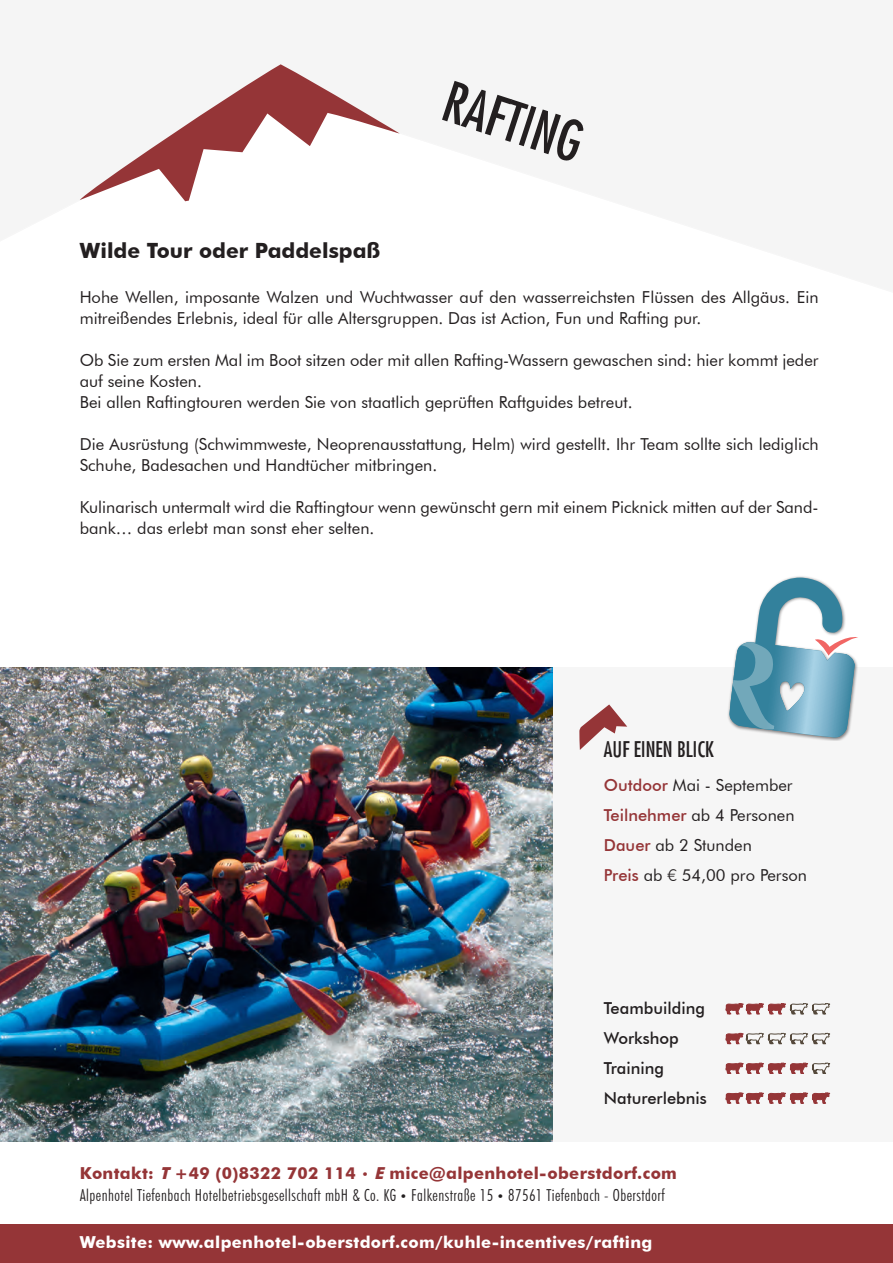
<style>
.page{position:relative;width:893px;height:1263px;background:#fff}
.page>*{position:absolute;margin:0;border:0;box-sizing:border-box;transform-origin:0 0}
.t1{font:condensed 54px "Futura";color:#231f20}
.t2{font:700 21px "Futura BT";color:#231f20}
.t3{font:condensed 21px "Futura";color:#231f20}
.t4{font:16.5px/21px "Futura BT";color:#231f20}
.t5{font:300 condensed 16.5px/22.5px "Futura BT";letter-spacing:.03em;color:#231f20}
.t6{font:700 16.5px "Futura BT";letter-spacing:.02em;color:#fff}
.t7{font:500 16.5px/30px "Futura BT";color:#231f20}
.s1{font-weight:500;color:#953537}
.s2{font-weight:300}
.s3{font-weight:700;font-stretch:normal;color:#953537}
.s4{font-weight:700;font-style:italic;font-stretch:normal;color:#953537}
.s5{font-family:"Faustina";font-weight:400;font-stretch:normal;color:#953537}
.s6{font-family:"Faustina";font-weight:400;font-stretch:normal}
</style>
<div class="page">
<svg style="left:80px;top:64px;width:320px;height:137px"></svg>
<div style="left:0;top:1224px;width:893px;height:39px;background:#953537"></div>
<div style="left:0;top:668px;width:893px;height:474px;background:#f6f6f6"></div>
<img style="left:0;top:668px;width:553px;height:474px">
<svg style="left:579px;top:704px;width:48px;height:46px"></svg>
<svg style="left:725px;top:1003px;width:105px;height:12px"></svg>
<svg style="left:725px;top:1032px;width:105px;height:13px"></svg>
<svg style="left:725px;top:1062px;width:105px;height:12px"></svg>
<svg style="left:725px;top:1092px;width:105px;height:12px"></svg>
<div style="left:728px;top:575px;width:131px;height:166px;background:#231f20;opacity:.55"></div>
<svg style="left:729px;top:577px;width:129px;height:161px"></svg>
<p class="t2" style="left:80px;top:238px;width:302px">Wilde Tour oder Paddelspaß</p>
<h1 class="t1" style="left:456px;top:67px;width:144px;rotate:18deg">RAFTING</h1>
<p class="t4" style="left:80px;top:286px;width:740px">Hohe Wellen, imposante Walzen und Wuchtwasser auf den wasserreichsten Flüssen des Allgäus. Ein mitreißendes Erlebnis, ideal für alle Altersgruppen. Das ist Action, Fun und Rafting pur.</p>
<p class="t4" style="left:80px;top:349px;width:740px">Ob Sie zum ersten Mal im Boot sitzen oder mit allen Rafting-Wassern gewaschen sind: hier kommt jeder auf seine Kosten.<br>Bei allen Raftingtouren werden Sie von staatlich geprüften Raftguides betreut.</p>
<p class="t4" style="left:80px;top:433px;width:740px">Die Ausrüstung (Schwimmweste, Neoprenausstattung, Helm) wird gestellt. Ihr Team sollte sich lediglich<br>Schuhe, Badesachen und Handtücher mitbringen.</p>
<p class="t4" style="left:80px;top:496px;width:740px">Kulinarisch untermalt wird die Raftingtour wenn gewünscht gern mit einem Picknick mitten auf der Sand&shy;bank… das erlebt man sonst eher selten.</p>
<p class="t3" style="left:604px;top:736px;width:112px">AUF EINEN BLICK</p>
<p class="t4" style="left:604px;top:770px;width:205px;line-height:30px"><span class="s1">Outdoor</span> Mai - September<br><span class="s1">Teilnehmer</span> ab 4 Personen<br><span class="s1">Dauer</span> ab 2 Stunden<br><span class="s1">Preis</span> ab <span class="s2">€</span> 54,00 pro Person</p>
<p class="t7" style="left:604px;top:993px;width:105px">Teambuilding<br>Workshop<br>Training<br>Naturerlebnis</p>
<p class="t5" style="left:80px;top:1161px;width:599px"><span class="s3">Kontakt:</span> <span class="s4">T</span> <span class="s3">+49 (0)8322 702 114</span> <span class="s5">•</span> <span class="s4">E</span> <span class="s3">mice@alpenhotel-oberstdorf.com<br></span>Alpenhotel Tiefenbach Hotelbetriebsgesellschaft mbH &amp; Co. KG <span class="s6">•</span> Falkenstraße 15 <span class="s6">•</span> 87561 Tiefenbach - Oberstdorf</p>
<p class="t6" style="left:80px;top:1232px;width:574px">Website: www.alpenhotel-oberstdorf.com/kuhle-incentives/rafting</p>
</div>
